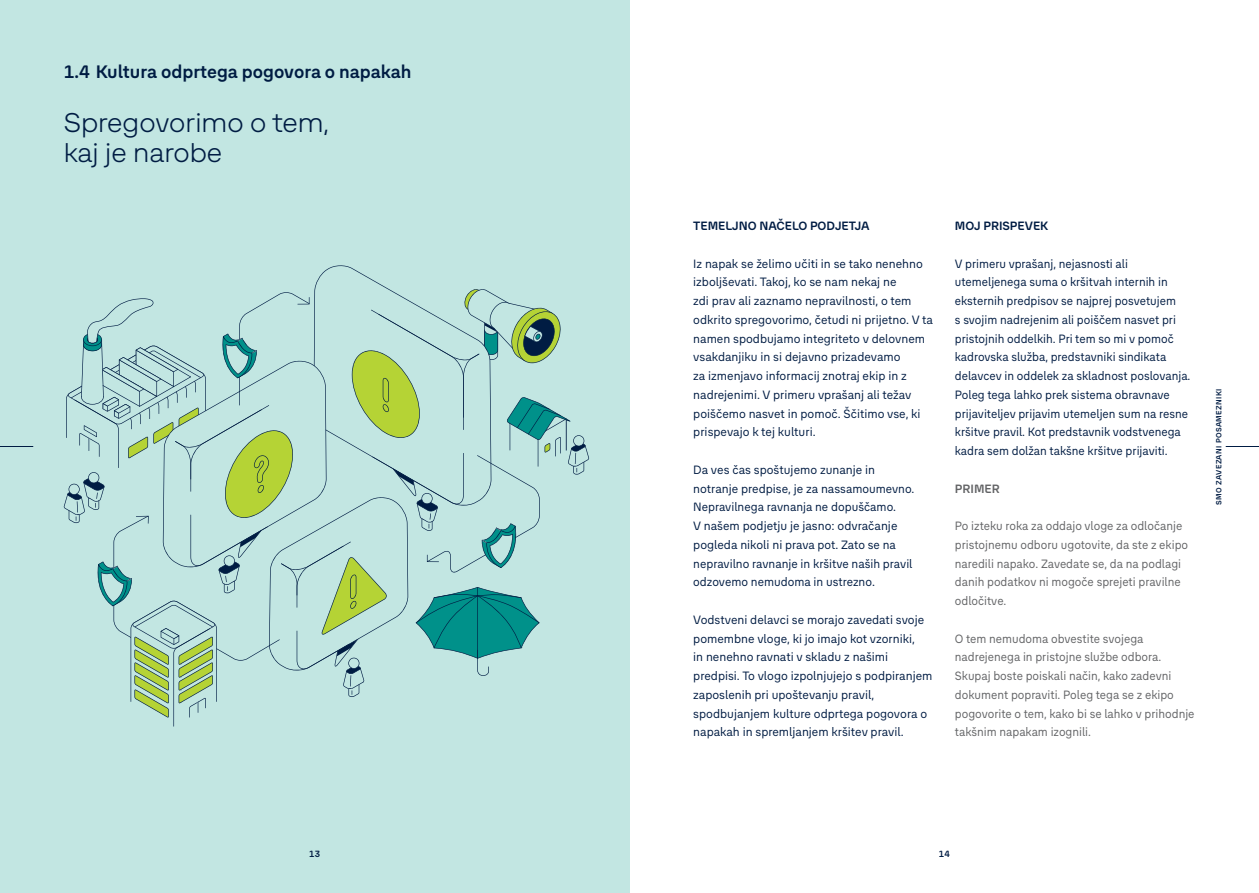
<style>
.page{position:relative;width:1259px;height:893px;background:#fff}
.page>*{position:absolute;margin:0;border:0;box-sizing:border-box;transform-origin:0 0}
.t1{font:300 27px/30px "The Group Head";color:#001c43}
.t2{font:700 18px "The Group Text";color:#001c43}
.t3{font:12px/18.8px "The Group Text";color:#001c43}
.t4{font:12px/18.8px "The Group Text";color:#636466}
.t5{font:700 12px "The Group Text";color:#001c43}
.t6{font:700 12px "The Group Text";color:#636466}
.t7{font:700 9px "The Group Text";color:#001c43}
.t8{font:700 7.5px "The Group Text";letter-spacing:.05em;color:#001c43}
</style>
<div class="page">
<hr style="left:1225px;top:446px;width:34px;height:1px;background:#001c43">
<div style="left:0;top:0;width:629px;height:893px;background:#c2e6e2"></div>
<hr style="left:0;top:446px;width:33px;height:1px;background:#001c43">
<svg style="left:64px;top:265px;width:525px;height:462px"></svg>
<h2 class="t2" style="left:64px;top:59px;width:349px">1.4 Kultura odprtega pogovora o napakah</h2>
<h1 class="t1" style="left:64px;top:106px;width:267px">Spregovorimo o tem, kaj je narobe</h1>
<p class="t5" style="left:693px;top:217px;width:178px">TEMELJNO NAČELO PODJETJA</p>
<p class="t3" style="left:693px;top:253px;width:241px">Iz napak se želimo učiti in se tako nenehno izboljševati. Takoj, ko se nam nekaj ne<br>zdi prav ali zaznamo nepravilnosti, o tem odkrito spregovorimo, četudi ni prijetno. V ta namen spodbujamo integriteto v delovnem vsakdanjiku in si dejavno prizadevamo<br>za izmenjavo informacij znotraj ekip in z nadrejenimi. V primeru vprašanj ali težav poiščemo nasvet in pomoč. Ščitimo vse, ki prispevajo k tej kulturi.</p>
<p class="t3" style="left:693px;top:459px;width:223px">Da ves čas spoštujemo zunanje in notranje predpise, je za nassamoumevno.<br>Nepravilnega ravnanja ne dopuščamo.<br>V našem podjetju je jasno: odvračanje pogleda nikoli ni prava pot. Zato se na nepravilno ravnanje in kršitve naših pravil odzovemo nemudoma in ustrezno.</p>
<p class="t3" style="left:693px;top:609px;width:241px">Vodstveni delavci se morajo zavedati svoje pomembne vloge, ki jo imajo kot vzorniki,<br>in nenehno ravnati v skladu z našimi predpisi. To vlogo izpolnjujejo s podpiranjem zaposlenih pri upoštevanju pravil, spodbujanjem kulture odprtega pogovora o napakah in spremljanjem kršitev pravil.</p>
<p class="t5" style="left:955px;top:217px;width:95px">MOJ PRISPEVEK</p>
<p class="t3" style="left:955px;top:253px;width:237px">V primeru vprašanj, nejasnosti ali utemeljenega suma o kršitvah internih in eksternih predpisov se najprej posvetujem<br>s svojim nadrejenim ali poiščem nasvet pri pristojnih oddelkih. Pri tem so mi v pomoč kadrovska služba, predstavniki sindikata delavcev in oddelek za skladnost poslovanja.<br>Poleg tega lahko prek sistema obravnave prijaviteljev prijavim utemeljen sum na resne kršitve pravil. Kot predstavnik vodstvenega kadra sem dolžan takšne kršitve prijaviti.</p>
<p class="t6" style="left:955px;top:479px;width:46px">PRIMER</p>
<p class="t4" style="left:955px;top:516px;width:235px">Po izteku roka za oddajo vloge za odločanje pristojnemu odboru ugotovite, da ste z ekipo naredili napako. Zavedate se, da na podlagi danih podatkov ni mogoče sprejeti pravilne odločitve.</p>
<p class="t4" style="left:955px;top:628px;width:241px">O tem nemudoma obvestite svojega nadrejenega in pristojne službe odbora.<br>Skupaj boste poiskali način, kako zadevni dokument popraviti. Poleg tega se z ekipo pogovorite o tem, kako bi se lahko v prihodnje takšnim napakam izognili.</p>
<p class="t8" style="left:1213px;top:505px;width:118px;rotate:-90deg">SMO ZAVEZANI POSAMEZNIKI</p>
<p class="t7" style="left:309px;top:847px;width:13px">13</p>
<p class="t7" style="left:938px;top:847px;width:13px">14</p>
</div>
